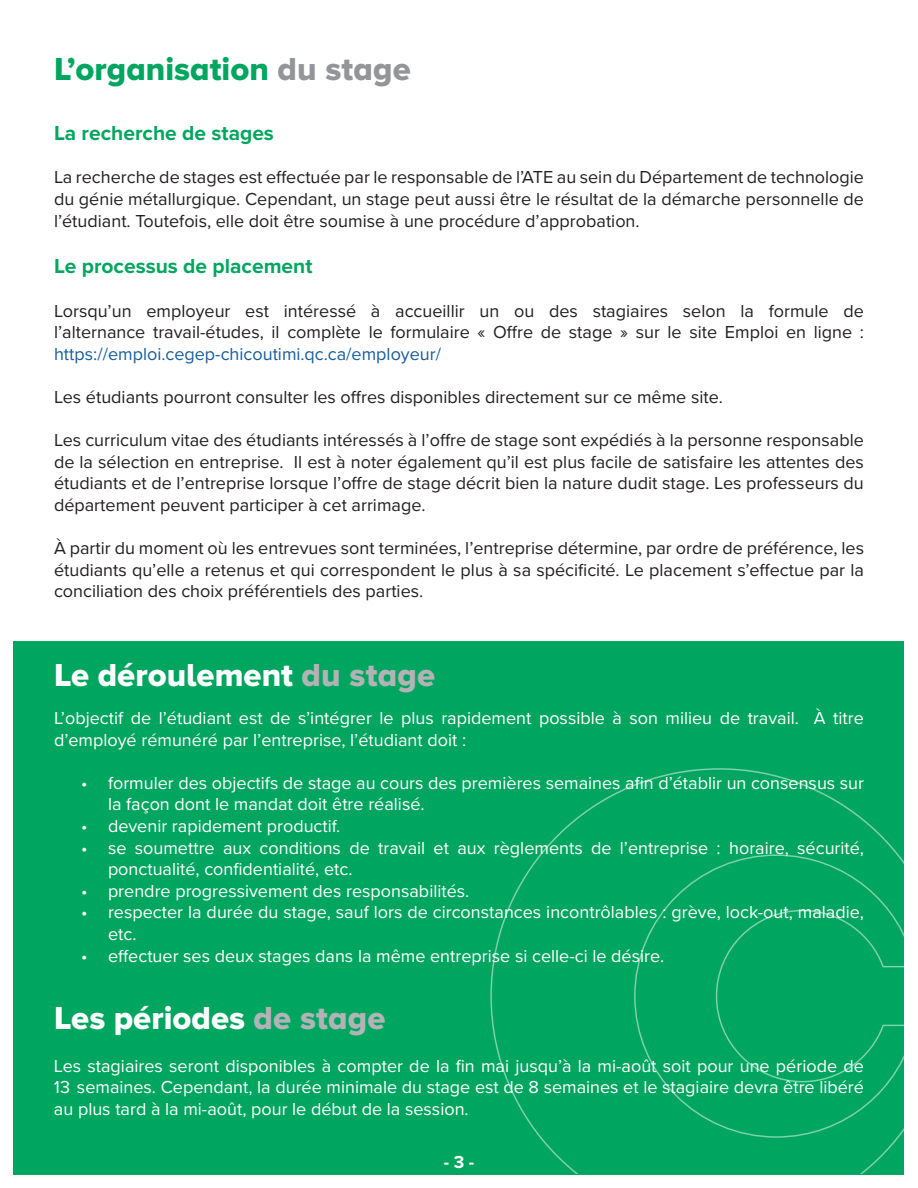
<style>
.page{position:relative;width:918px;height:1188px;background:#fff}
.page>*{position:absolute;margin:0;border:0;box-sizing:border-box;transform-origin:0 0}
.t1{font:33px "Proxima Nova A Extrabld";color:#fff}
.t2{font:33px "Proxima Nova A Extrabld";color:#00a65f}
.t3{font:700 21px "Proxima Nova";color:#00a65f}
.t4{font:18px/21.6px "Proxima Nova";color:#231f20;text-align:justify}
.t5{font:18px/21.6px "Proxima Nova";color:#fff}
.t6{font:18px "Proxima Nova";color:#175d9e}
.t7{font:700 18px "Proxima Nova A";color:#fff}
.s1{color:#939598}
.s2{color:#b2b3b7}
</style>
<div class="page">
<div style="left:14px;top:641px;width:890px;height:533px;background:#00a65f"></div>
<svg style="left:490px;top:768px;width:414px;height:406px"></svg>
<h1 class="t2" style="left:54px;top:50px;width:358px">L’organisation <span class="s1">du stage</span></h1>
<p class="t3" style="left:54px;top:117px;width:221px">La recherche de stages</p>
<p class="t4" style="left:54px;top:166px;width:812px">La recherche de stages est effectuée par le responsable de l’ATE au sein du Département de technologie du génie métallurgique. Cependant, un stage peut aussi être le résultat de la démarche personnelle de l’étudiant. Toutefois, elle doit être soumise à une procédure d’approbation.</p>
<p class="t3" style="left:54px;top:251px;width:260px">Le processus de placement</p>
<p class="t4" style="left:54px;top:299px;width:811px">Lorsqu’un employeur est intéressé à accueillir un ou des stagiaires selon la formule de l’alternance travail-études, il complète le formulaire « Offre de stage » sur le site Emploi en ligne :</p>
<p class="t6" style="left:54px;top:340px;width:389px">https://emploi.cegep-chicoutimi.qc.ca/employeur/</p>
<p class="t4" style="left:54px;top:385px;width:670px">Les étudiants pourront consulter les offres disponibles directement sur ce même site.</p>
<p class="t4" style="left:54px;top:429px;width:811px">Les curriculum vitae des étudiants intéressés à l’offre de stage sont expédiés à la personne responsable de la sélection en entreprise. Il est à noter également qu’il est plus facile de satisfaire les attentes des étudiants et de l’entreprise lorsque l’offre de stage décrit bien la nature dudit stage. Les professeurs du département peuvent participer à cet arrimage.</p>
<p class="t4" style="left:54px;top:537px;width:812px">À partir du moment où les entrevues sont terminées, l’entreprise détermine, par ordre de préférence, les étudiants qu’elle a retenus et qui correspondent le plus à sa spécificité. Le placement s’effectue par la conciliation des choix préférentiels des parties.</p>
<h1 class="t1" style="left:54px;top:656px;width:383px">Le déroulement <span class="s2">du stage</span></h1>
<p class="t5" style="left:54px;top:706px;width:811px">L’objectif de l’étudiant est de s’intégrer le plus rapidement possible à son milieu de travail. À titre d’employé rémunéré par l’entreprise, l’étudiant doit :</p>
<p class="t5" style="left:108px;top:771px;width:758px;text-indent:-27px">• formuler des objectifs de stage au cours des premières semaines afin d’établir un consensus sur la façon dont le mandat doit être réalisé.</p>
<p class="t5" style="left:81px;top:814px;width:261px">• devenir rapidement productif.</p>
<p class="t5" style="left:108px;top:836px;width:758px;text-indent:-27px">• se soumettre aux conditions de travail et aux règlements de l’entreprise : horaire, sécurité, ponctualité, confidentialité, etc.</p>
<p class="t5" style="left:81px;top:879px;width:390px">• prendre progressivement des responsabilités.</p>
<p class="t5" style="left:108px;top:901px;width:757px;text-indent:-27px">• respecter la durée du stage, sauf lors de circonstances incontrôlables : grève, lock-out, maladie, etc.</p>
<p class="t5" style="left:81px;top:944px;width:585px">• effectuer ses deux stages dans la même entreprise si celle-ci le désire.</p>
<h1 class="t1" style="left:54px;top:999px;width:333px">Les périodes <span class="s2">de stage</span></h1>
<p class="t5" style="left:54px;top:1054px;width:812px;text-align:justify">Les stagiaires seront disponibles à compter de la fin mai jusqu’à la mi-août soit pour une période de 13 semaines. Cependant, la durée minimale du stage est de 8 semaines et le stagiaire devra être libéré au plus tard à la mi-août, pour le début de la session.</p>
<p class="t7" style="left:444px;top:1151px;width:32px">- 3 -</p>
</div>
